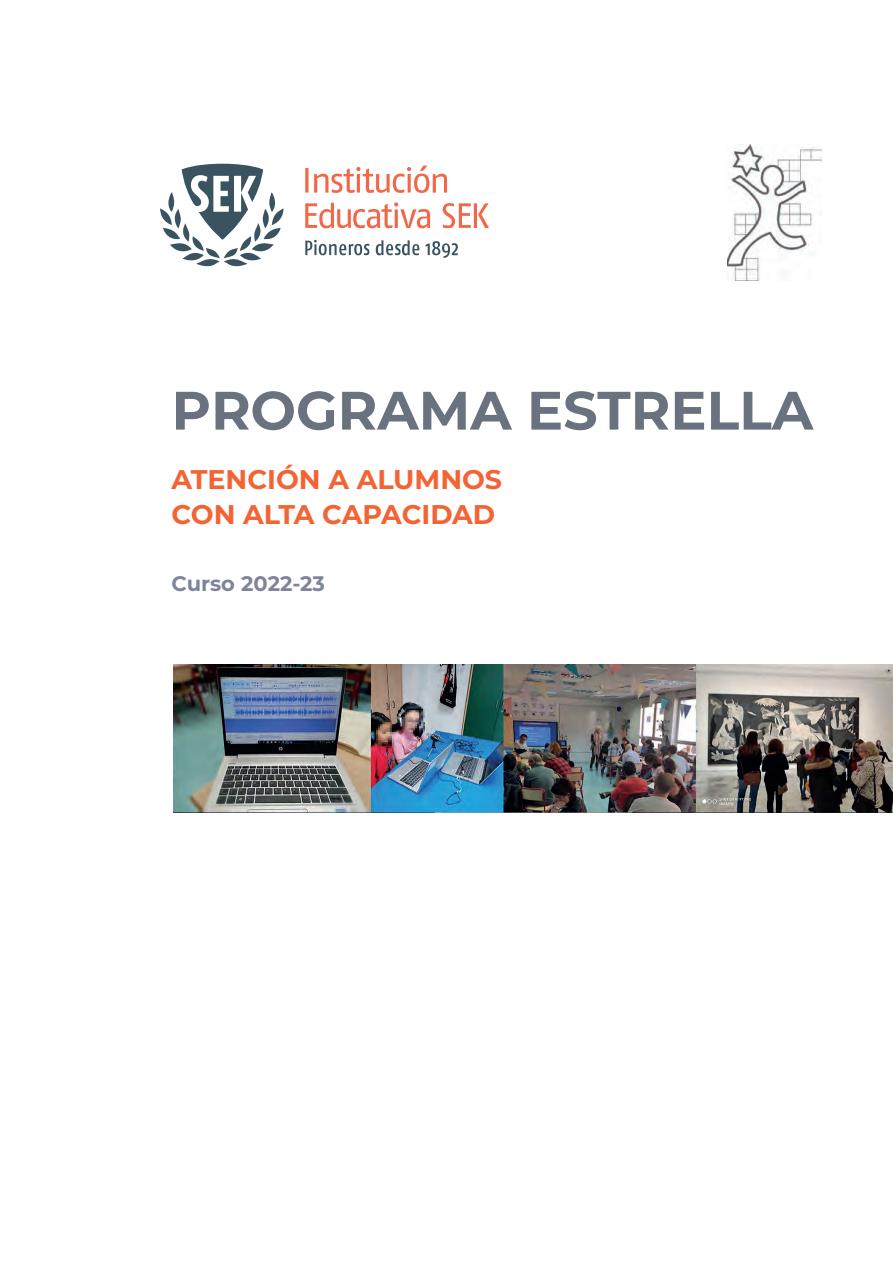
<style>
.page{position:relative;width:893px;height:1263px;background:#fff}
.page>*{position:absolute;margin:0;border:0;box-sizing:border-box;transform-origin:0 0}
.t1{font:700 54px "Montserrat";color:#6a727f}
.t2{font:700 27px/35.2px "Montserrat";color:#f26434}
.t3{font:700 21px "Montserrat";color:#7e8598}
</style>
<div class="page">
<img style="left:173px;top:664px;width:719px;height:148px">
<img style="left:727px;top:145px;width:94px;height:135px">
<svg style="left:160px;top:164px;width:123px;height:103px"></svg>
<svg style="left:305px;top:202px;width:184px;height:26px"></svg>
<svg style="left:305px;top:166px;width:142px;height:27px"></svg>
<svg style="left:305px;top:240px;width:64px;height:15px"></svg>
<svg style="left:376px;top:240px;width:43px;height:15px"></svg>
<svg style="left:426px;top:241px;width:32px;height:17px"></svg>
<h1 class="t1" style="left:171px;top:371px;width:643px">PROGRAMA ESTRELLA</h1>
<p class="t2" style="left:171px;top:460px;width:332px">ATENCIÓN A ALUMNOS<br>CON ALTA CAPACIDAD</p>
<p class="t3" style="left:171px;top:569px;width:155px">Curso 2022-23</p>
</div>
